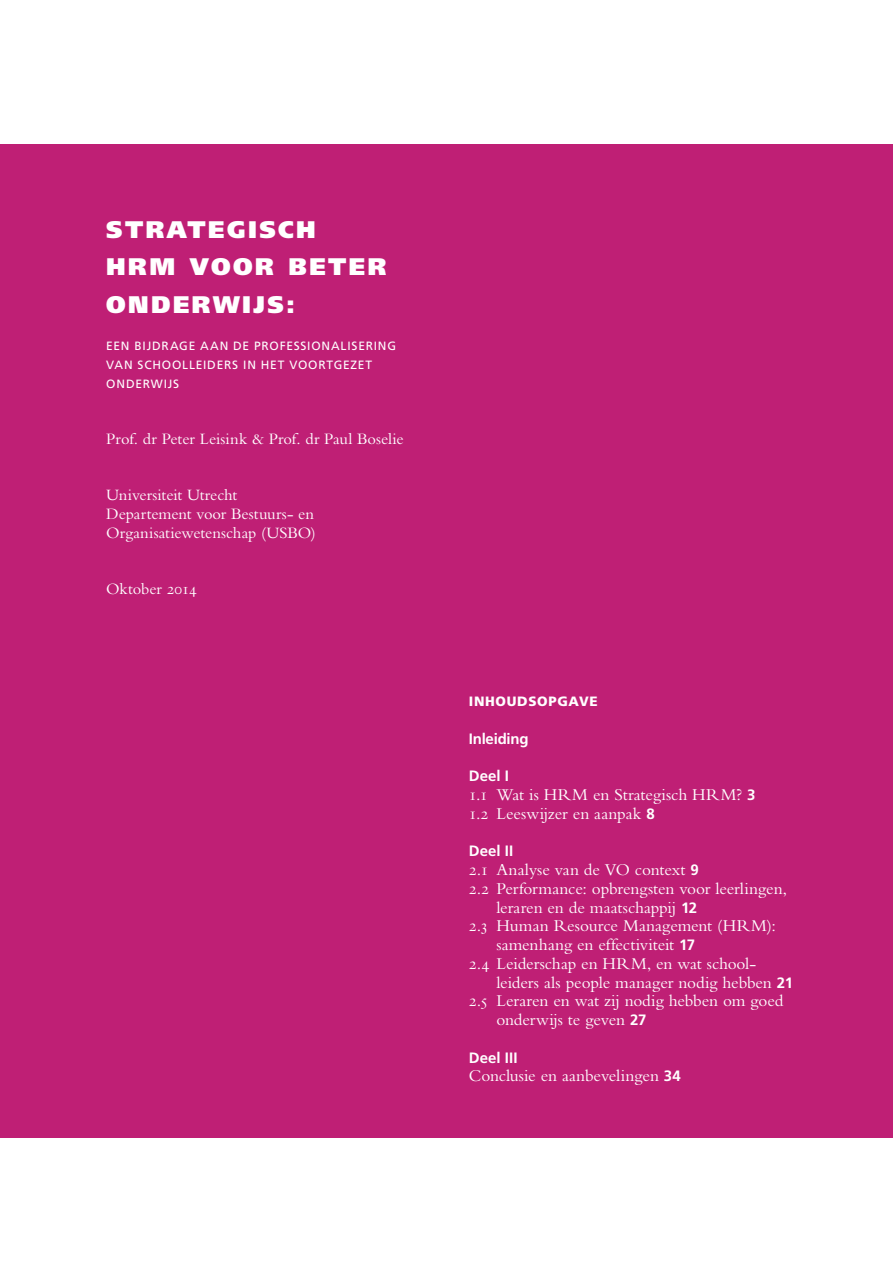
<style>
.page{position:relative;width:893px;height:1263px;background:#fff}
.page>*{position:absolute;margin:0;border:0;box-sizing:border-box;transform-origin:0 0}
.t1{font:900 24px/37.5px "Frutiger";letter-spacing:.1em;color:#fff}
.t2{font:17.25px/18.8px "P Bembo";letter-spacing:-.005em;color:#fff}
.t3{font:16.5px/18.8px "P Bembo";letter-spacing:-.005em;color:#fff}
.t4{font:700 15px "Frutiger";letter-spacing:-.005em;color:#fff}
.t5{font:900 13.5px "Frutiger";letter-spacing:.05em;color:#fff}
.t6{font:12px/18.8px "Frutiger";letter-spacing:.065em;color:#fff}
.s1{font-family:"Frutiger";font-weight:700;font-size:15px}
</style>
<div class="page">
<div style="left:0;top:144px;width:893px;height:994px;background:#bf1f75"></div>
<h1 class="t1" style="left:106px;top:210px;width:282px">STRATEGISCH<br>HRM VOOR BETER<br>ONDERWIJS:</h1>
<p class="t6" style="left:106px;top:336px;width:291px">EEN BIJDRAGE AAN DE PROFESSIONALISERING<br>VAN SCHOOLLEIDERS IN HET VOORTGEZET<br>ONDERWIJS</p>
<p class="t3" style="left:106px;top:429px;width:299px">Prof. dr Peter Leisink &amp; Prof. dr Paul Boselie</p>
<p class="t3" style="left:106px;top:486px;width:211px">Universiteit Utrecht<br>Departement voor Bestuurs- en<br>Organisatiewetenschap (USBO)</p>
<p class="t3" style="left:106px;top:579px;width:92px">Oktober 2014</p>
<p class="t5" style="left:469px;top:693px;width:130px">INHOUDSOPGAVE</p>
<p class="t4" style="left:469px;top:730px;width:61px">Inleiding</p>
<p class="t4" style="left:469px;top:767px;width:42px">Deel I</p>
<p class="t2" style="left:469px;top:785px;width:288px">1.1 Wat is HRM en Strategisch HRM? <span class="s1">3<br></span>1.2 Leeswijzer en aanpak <span class="s1">8</span></p>
<p class="t4" style="left:469px;top:842px;width:46px">Deel II</p>
<p class="t2" style="left:469px;top:860px;width:232px">2.1 Analyse van de VO context <span class="s1">9</span></p>
<p class="t2" style="left:469px;top:879px;width:320px">2.2 Performance: opbrengsten voor leerlingen,</p>
<p class="t2" style="left:496px;top:898px;width:202px">leraren en de maatschappij <span class="s1">12</span></p>
<p class="t2" style="left:469px;top:917px;width:309px">2.3 Human Resource Management (HRM):</p>
<p class="t2" style="left:496px;top:935px;width:200px">samenhang en effectiviteit <span class="s1">17</span></p>
<p class="t2" style="left:469px;top:954px;width:289px">2.4 Leiderschap en HRM, en wat school-</p>
<p class="t2" style="left:496px;top:973px;width:298px">leiders als people manager nodig hebben <span class="s1">21</span></p>
<p class="t2" style="left:469px;top:992px;width:316px">2.5 Leraren en wat zij nodig hebben om goed</p>
<p class="t2" style="left:496px;top:1010px;width:152px">onderwijs te geven <span class="s1">27</span></p>
<p class="t4" style="left:469px;top:1049px;width:50px">Deel III</p>
<p class="t2" style="left:469px;top:1067px;width:213px">Conclusie en aanbevelingen <span class="s1">34</span></p>
</div>
